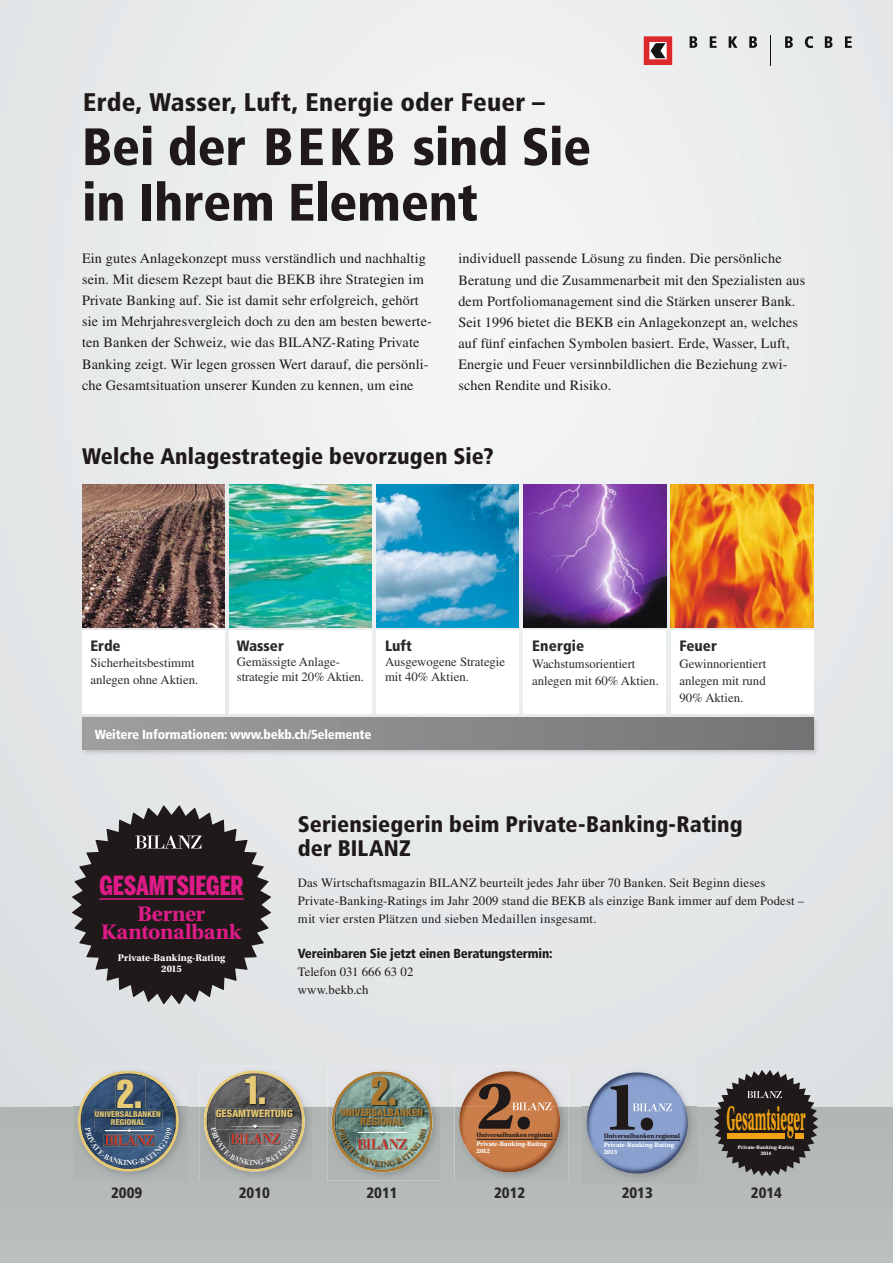
<style>
.page{position:relative;width:893px;height:1263px;background:#fff}
.page>*{position:absolute;margin:0;border:0;box-sizing:border-box;transform-origin:0 0}
.t1{font:700 70.65px "Utopia Std";color:#1f1a19}
.t2{font:900 condensed 52.5px/55.5px "Frutiger LT Std";letter-spacing:-.005em;color:#1f1a19}
.t3{font:39.45px "Helvetica LT Std Comp";color:#e7ca75;scale:.95 1}
.t4{font:39.45px "Helvetica LT Std Comp";color:#ab792f;scale:.95 1}
.t5{font:700 35.85px "Utopia Std";color:#f2a315;scale:.36 1}
.t6{font:900 26.1px "Benton Sans Comp";letter-spacing:-.01em;color:#de1b87}
.t7{font:900 condensed 25.5px "Frutiger LT Std";letter-spacing:.01em;color:#1f1a19}
.t8{font:900 condensed 22.5px/24px "Frutiger LT Std";letter-spacing:.005em;color:#1f1a19}
.t9{font:700 22.2px/17.7px "Utopia Std";letter-spacing:-.015em;color:#de1b87;text-align:center}
.t10{font:900 condensed 15px "Frutiger LT Std";color:#2b2a29}
.t11{font:900 condensed 15px "Frutiger LT Com";color:#2b2a29}
.t12{font:14.25px/21px "Times LT Std";letter-spacing:.01em;color:#1f1a19}
.t13{font:900 condensed 13.2px "Frutiger LT Std";letter-spacing:-.015em;color:#fff}
.t14{font:900 condensed 13.2px "Frutiger LT Std";letter-spacing:-.015em;color:#1f1a19}
.t15{font:12.75px/18px "Times LT Std";letter-spacing:.015em;color:#1f1a19}
.t16{font:12.75px/17.1px "Times LT Std";color:#2b2a29}
.t17{font:800 condensed 10.2px/9.1px "Helvetica Neue LT Pro";letter-spacing:.01em;color:#ab792f;text-align:center}
.t18{font:800 condensed 10.2px "Helvetica Neue LT Pro";letter-spacing:.01em;color:#e7ca75}
.t19{font:700 10.05px/11.1px "Utopia Std";letter-spacing:.005em;color:#fff;text-align:center}
.t20{font:800 condensed 8.1px/7.6px "Helvetica Neue LT Pro";letter-spacing:.01em;color:#e7ca75;text-align:center}
.t21{font:700 6.6px/6.6px "Utopia Std";letter-spacing:.005em;color:#fff}
.t22{font:700 6.6px "Utopia Std";letter-spacing:-.005em;color:#1f1a19}
.t23{font:700 5.4px/6px "Utopia Std";letter-spacing:.005em;color:#fff;text-align:center}
</style>
<div class="page">
<img style="left:0;top:0;width:893px;height:1263px">
<div style="left:82px;top:630px;width:142px;height:83px;background:#fff"></div>
<div style="left:229px;top:630px;width:143px;height:83px;background:#fff"></div>
<div style="left:376px;top:630px;width:143px;height:83px;background:#fff"></div>
<div style="left:524px;top:630px;width:142px;height:83px;background:#fff"></div>
<div style="left:671px;top:630px;width:142px;height:83px;background:#fff"></div>
<svg style="left:690px;top:36px;width:7px;height:12px"></svg>
<svg style="left:710px;top:36px;width:6px;height:12px"></svg>
<svg style="left:729px;top:36px;width:8px;height:12px"></svg>
<svg style="left:749px;top:36px;width:8px;height:12px"></svg>
<svg style="left:785px;top:36px;width:8px;height:12px"></svg>
<svg style="left:805px;top:36px;width:8px;height:12px"></svg>
<svg style="left:825px;top:36px;width:7px;height:12px"></svg>
<svg style="left:845px;top:36px;width:7px;height:12px"></svg>
<hr style="left:770px;top:36px;width:1px;height:30px;background:#131413">
<svg style="left:644px;top:36px;width:28px;height:29px"></svg>
<svg style="left:714px;top:1070px;width:104px;height:106px;background:#54514f"></svg>
<div style="left:728px;top:1133px;width:57px;height:5px;background:#f2a315"></div>
<div style="left:795px;top:1133px;width:9px;height:5px;background:#f2a315"></div>
<svg style="left:72px;top:805px;width:199px;height:200px;background:#595555"></svg>
<img style="left:79px;top:715px;width:741px;height:42px">
<img style="left:82px;top:718px;width:731px;height:32px">
<img style="left:73px;top:1066px;width:114px;height:114px">
<img style="left:200px;top:1066px;width:113px;height:114px">
<img style="left:327px;top:1067px;width:114px;height:114px">
<img style="left:461px;top:1071px;width:97px;height:1px">
<img style="left:455px;top:1107px;width:114px;height:74px">
<svg style="left:502px;top:1071px;width:15px;height:1px"></svg>
<svg style="left:459px;top:1113px;width:1px;height:17px"></svg>
<img style="left:461px;top:1072px;width:97px;height:35px">
<img style="left:460px;top:1107px;width:100px;height:65px">
<hr style="left:476px;top:1139px;width:77px;height:1px;background:#1f1a19">
<svg style="left:512px;top:1102px;width:39px;height:8px"></svg>
<img style="left:582px;top:1068px;width:114px;height:114px">
<img style="left:587px;top:1073px;width:101px;height:80px">
<img style="left:597px;top:1153px;width:81px;height:20px">
<hr style="left:604px;top:1140px;width:76px;height:1px;background:#1f1a19">
<svg style="left:633px;top:1103px;width:39px;height:8px"></svg>
<img style="left:82px;top:485px;width:142px;height:142px">
<img style="left:229px;top:485px;width:143px;height:142px">
<img style="left:376px;top:485px;width:143px;height:142px">
<img style="left:524px;top:485px;width:142px;height:142px">
<img style="left:671px;top:485px;width:142px;height:142px">
<svg style="left:78px;top:1071px;width:101px;height:100px;background:#63707e"></svg>
<svg style="left:204px;top:1071px;width:101px;height:100px;background:#807c76"></svg>
<svg style="left:332px;top:1071px;width:101px;height:101px;background:#87958a"></svg>
<h3 class="t7" style="left:83px;top:92px;width:463px">Erde, Wasser, Luft, Energie oder Feuer –</h3>
<h2 class="t2" style="left:82px;top:123px;width:511px">Bei der BEKB sind Sie in Ihrem Element</h2>
<p class="t12" style="left:82px;top:250px;width:351px">Ein gutes Anlagekonzept muss verständlich und nachhaltig sein. Mit diesem Rezept baut die BEKB ihre Strategien im Private Banking auf. Sie ist damit sehr erfolgreich, gehört sie im Mehrjahresvergleich doch zu den am besten bewerte&shy;ten Banken der Schweiz, wie das BILANZ-Rating Private Banking zeigt. Wir legen grossen Wert darauf, die persönli&shy;che Gesamt situation unserer Kunden zu kennen, um eine</p>
<p class="t12" style="left:458px;top:250px;width:349px">individuell passende Lösung zu finden. Die persönliche Beratung und die Zusammenarbeit mit den Spezialisten aus dem Portfoliomanagement sind die Stärken unserer Bank.<br>Seit 1996 bietet die BEKB ein Anlagekonzept an, welches auf fünf einfachen Symbolen basiert. Erde, Wasser, Luft, Energie und Feuer versinnbildlichen die Beziehung zwi&shy;schen Rendite und Risiko.</p>
<h3 class="t8" style="left:82px;top:445px;width:413px">Welche Anlagestrategie bevorzugen Sie?</h3>
<p class="t10" style="left:91px;top:640px;width:32px">Erde</p>
<p class="t16" style="left:91px;top:655px;width:109px">Sicherheitsbestimmt anlegen ohne Aktien.</p>
<p class="t10" style="left:237px;top:639px;width:48px">Wasser</p>
<p class="t16" style="left:237px;top:655px;width:129px;line-height:15.3px">Gemässigte Anlage&shy;strategie mit 20% Aktien.</p>
<p class="t10" style="left:385px;top:639px;width:28px">Luft</p>
<p class="t16" style="left:385px;top:655px;width:122px;line-height:15.3px">Ausgewogene Strategie mit 40% Aktien.</p>
<p class="t13" style="left:95px;top:729px;width:278px">Weitere Informationen: www.bekb.ch/5elemente</p>
<p class="t10" style="left:532px;top:640px;width:54px">Energie</p>
<p class="t16" style="left:532px;top:656px;width:128px">Wachstumsorientiert anlegen mit 60% Aktien.</p>
<p class="t10" style="left:679px;top:640px;width:39px">Feuer</p>
<p class="t16" style="left:679px;top:656px;width:88px;text-align:justify">Gewinnorientiert anlegen mit rund 90% Aktien.</p>
<h3 class="t6" style="left:99px;top:875px;width:146px">GESAMTSIEGER</h3>
<h3 class="t9" style="left:101px;top:904px;width:142px">Berner<br>Kantonalbank</h3>
<p class="t19" style="left:118px;top:952px;width:109px">Private-Banking-Rating<br>2015</p>
<h3 class="t8" style="left:298px;top:814px;width:447px">Seriensiegerin beim Private-Banking-Rating der BILANZ</h3>
<p class="t15" style="left:298px;top:875px;width:508px">Das Wirtschaftsmagazin BILANZ beurteilt jedes Jahr über 70 Banken. Seit Beginn dieses<br>Private-Banking-Ratings im Jahr 2009 stand die BEKB als einzige Bank immer auf dem Podest – mit vier ersten Plätzen und sieben Medaillen insgesamt.</p>
<p class="t14" style="left:298px;top:948px;width:256px">Vereinbaren Sie jetzt einen Beratungstermin:</p>
<p class="t15" style="left:298px;top:964px;width:117px">Telefon 031 666 63 02 www.bekb.ch</p>
<h3 class="t3" style="left:117px;top:1071px;width:29px">2.</h3>
<p class="t20" style="left:95px;top:1111px;width:68px">UNIVERSALBANKEN<br>REGIONAL</p>
<h3 class="t3" style="left:244px;top:1068px;width:25px">1.</h3>
<p class="t18" style="left:216px;top:1108px;width:78px">GESAMTWERTUNG</p>
<h3 class="t4" style="left:371px;top:1068px;width:29px">2.</h3>
<p class="t17" style="left:340px;top:1107px;width:84px">UNIVERSALBANKEN<br>REGIONAL</p>
<h1 class="t1" style="left:476px;top:1063px;width:58px">2.</h1>
<p class="t22" style="left:476px;top:1130px;width:78px">Universalbanken regional</p>
<p class="t21" style="left:476px;top:1141px;width:72px">Private-Banking-Rating<br>2012</p>
<h1 class="t1" style="left:604px;top:1064px;width:54px">1.</h1>
<p class="t22" style="left:604px;top:1131px;width:78px">Universalbanken regional</p>
<p class="t21" style="left:604px;top:1142px;width:72px">Private-Banking-Rating<br>2013</p>
<h3 class="t5" style="left:726px;top:1097px;width:222px">Gesamtsieger</h3>
<p class="t23" style="left:738px;top:1144px;width:58px">Private-Banking-Rating<br>2014</p>
<p class="t11" style="left:111px;top:1186px;width:33px">2009</p>
<p class="t11" style="left:239px;top:1186px;width:33px">2010</p>
<p class="t11" style="left:366px;top:1186px;width:33px">2011</p>
<p class="t11" style="left:494px;top:1186px;width:33px">2012</p>
<p class="t11" style="left:622px;top:1186px;width:33px">2013</p>
<p class="t11" style="left:751px;top:1186px;width:33px">2014</p>
</div>
